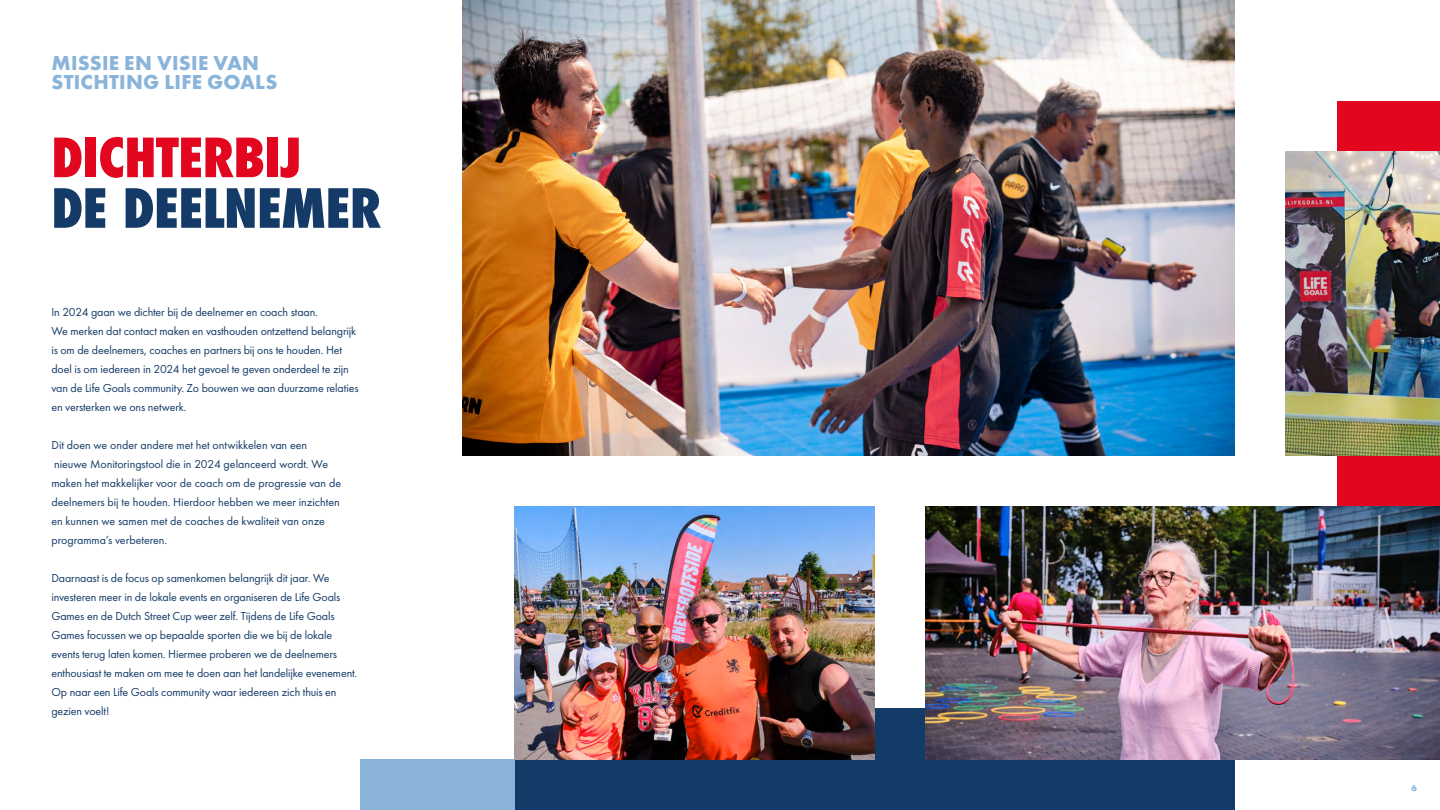
<style>
.page{position:relative;width:1440px;height:810px;background:#fff}
.page>*{position:absolute;margin:0;border:0;box-sizing:border-box;transform-origin:0 0}
.t1{font:800 condensed 52.5px "Futura";letter-spacing:-.01em;color:#143b67}
.t2{font:800 condensed 52.5px "Futura";letter-spacing:-.01em;color:#e2071f}
.t3{font:700 21px/19px "Futura PT";letter-spacing:.01em;color:#8ab4da}
.t4{font:12px/19px "Futura PT";letter-spacing:-.01em;color:#143b67}
.t5{font:700 9px "Futura PT";color:#8ab4da}
</style>
<div class="page">
<div style="left:1337px;top:101px;width:103px;height:405px;background:#e2071f"></div>
<img style="left:463px;top:0;width:771px;height:456px">
<div style="left:514px;top:709px;width:720px;height:101px;background:#143b67"></div>
<div style="left:360px;top:759px;width:154px;height:51px;background:#8ab4da"></div>
<img style="left:1286px;top:152px;width:154px;height:304px">
<img style="left:514px;top:506px;width:360px;height:253px">
<img style="left:926px;top:506px;width:514px;height:253px">
<h2 class="t3" style="left:52px;top:53px;width:227px">MISSIE EN VISIE VAN<br>STICHTING LIFE GOALS</h2>
<h1 class="t2" style="left:51px;top:122px;width:252px">DICHTERBIJ</h1>
<h1 class="t1" style="left:51px;top:173px;width:332px">DE DEELNEMER</h1>
<p class="t4" style="left:51px;top:303px;width:309px">In 2024 gaan we dichter bij de deelnemer en coach staan.<br>We merken dat contact maken en vasthouden ontzettend belangrijk is om de deelnemers, coaches en partners bij ons te houden. Het doel is om iedereen in 2024 het gevoel te geven onderdeel te zijn van de Life Goals community. Zo bouwen we aan duurzame relaties en versterken we ons netwerk.</p>
<p class="t4" style="left:51px;top:436px;width:291px">Dit doen we onder andere met het ontwikkelen van een nieuwe Monitoringstool die in 2024 gelanceerd wordt. We maken het makkelijker voor de coach om de progressie van de deelnemers bij te houden. Hierdoor hebben we meer inzichten en kunnen we samen met de coaches de kwaliteit van onze programma’s verbeteren.</p>
<p class="t4" style="left:51px;top:569px;width:307px">Daarnaast is de focus op samenkomen belangrijk dit jaar. We investeren meer in de lokale events en organiseren de Life Goals Games en de Dutch Street Cup weer zelf. Tijdens de Life Goals Games focussen we op bepaalde sporten die we bij de lokale events terug laten komen. Hiermee proberen we de deelnemers enthousiast te maken om mee te doen aan het landelijke evenement.<br>Op naar een Life Goals community waar iedereen zich thuis en gezien voelt!</p>
<p class="t5" style="left:1412px;top:782px;width:7px">6</p>
</div>
